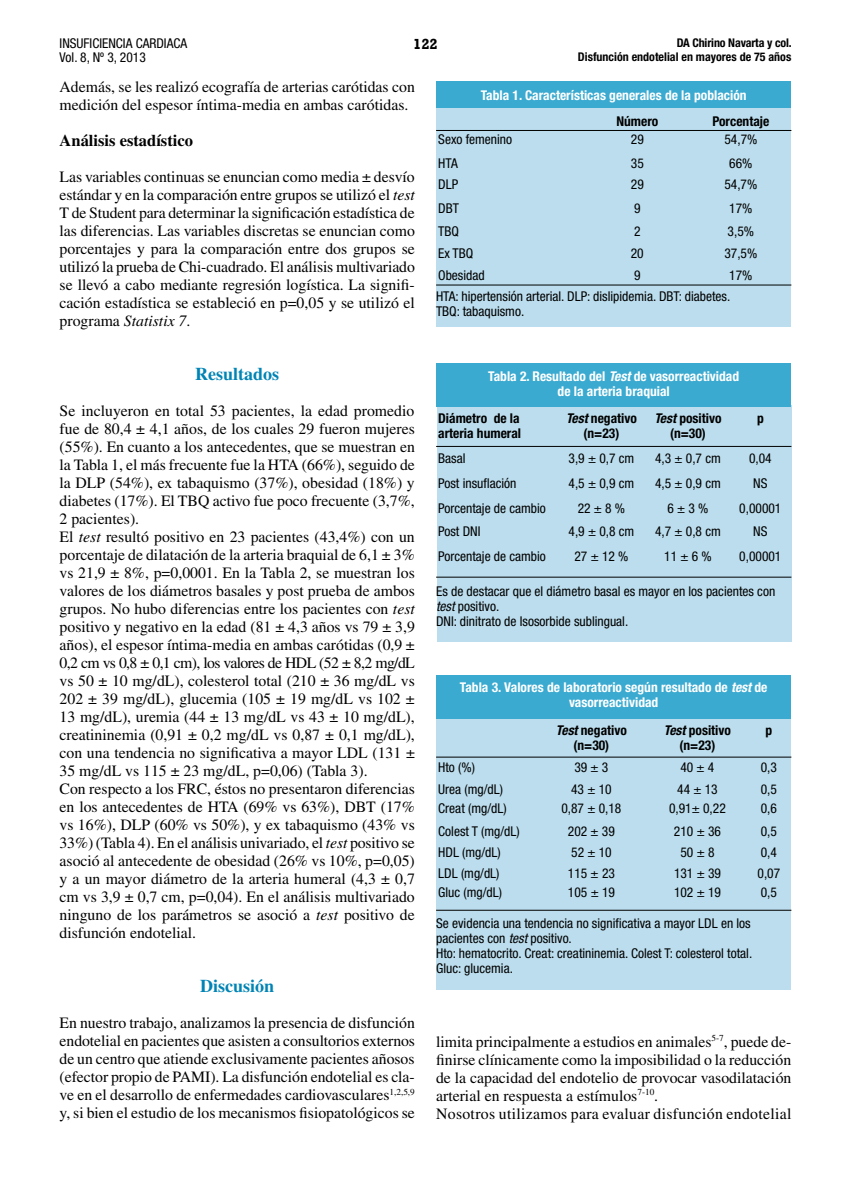
<style>
.page{position:relative;width:851px;height:1191px;background:#fff}
.page>*{position:absolute;margin:0;border:0;box-sizing:border-box;transform-origin:0 0}
.t1{font:700 18px "Times LT Std";color:#0084b5}
.t2{font:700 16.5px "Times LT Std";color:#000}
.t3{font:15.75px/18px "Times LT Std";color:#000}
.t4{font:700 15px "Rockwell";color:#000}
.t5{font:condensed 13.5px/15px "Helvetica Neue LT Std";color:#000}
.t6{font:700 condensed 13.5px/15px "Helvetica Neue LT Std";color:#fff;text-align:center}
.t7{font:700 condensed 13.5px/15px "Helvetica Neue LT Std";color:#000;text-align:center}
.t8{font:700 condensed 12px/14.4px "Helvetica Neue LT Std";color:#000;text-align:right}
.s1{font-style:italic}
</style>
<div class="page">
<div style="left:436px;top:107px;width:354px;height:220px;background:#bbdded"></div>
<div style="left:437px;top:405px;width:354px;height:237px;background:#bbdded"></div>
<div style="left:436px;top:718px;width:354px;height:271px;background:#bbdded"></div>
<div style="left:436px;top:81px;width:354px;height:27px;background:#3baad0"></div>
<div style="left:436px;top:363px;width:354px;height:44px;background:#3baad0"></div>
<div style="left:436px;top:675px;width:354px;height:43px;background:#3baad0"></div>
<hr style="left:436px;top:130px;width:355px;height:1px;background:#000">
<hr style="left:436px;top:285px;width:355px;height:1px;background:#000">
<hr style="left:436px;top:446px;width:355px;height:1px;background:#000">
<hr style="left:436px;top:756px;width:355px;height:1px;background:#000">
<hr style="left:436px;top:910px;width:355px;height:1px;background:#000">
<hr style="left:436px;top:577px;width:355px;height:1px;background:#000">
<p class="t5" style="left:60px;top:36px;width:129px;line-height:14.4px">INSUFICIENCIA CARDIACA<br>Vol. 8, Nº 3, 2013</p>
<p class="t4" style="left:413px;top:34px;width:26px">122</p>
<p class="t8" style="left:578px;top:35px;width:215px">DA Chirino Navarta y col.<br>Disfunción endotelial en mayores de 75 años</p>
<p class="t3" style="left:60px;top:77px;width:357px">Además, se les realizó ecografía de arterias carótidas con medición del espesor íntima-media en ambas carótidas.</p>
<p class="t2" style="left:60px;top:130px;width:135px">Análisis estadístico</p>
<p class="t3" style="left:60px;top:167px;width:357px;text-align:justify">Las variables continuas se enuncian como media ± desvío estándar y en la comparación entre grupos se utilizó el <span class="s1">test </span>T de Student para determinar la significación estadística de las diferencias. Las variables discretas se enuncian como porcentajes y para la comparación entre dos grupos se utilizó la prueba de Chi-cuadrado. El análisis multivariado se llevó a cabo mediante regresión logística. La signifi&shy;cación estadística se estableció en p=0,05 y se utilizó el programa <span class="s1">Statistix 7</span>.</p>
<p class="t1" style="left:195px;top:363px;width:86px">Resultados</p>
<p class="t3" style="left:60px;top:401px;width:357px">Se incluyeron en total 53 pacientes, la edad promedio fue de 80,4 ± 4,1 años, de los cuales 29 fueron mujeres (55%). En cuanto a los antecedentes, que se muestran en la Tabla 1, el más frecuente fue la HTA (66%), seguido de la DLP (54%), ex tabaquismo (37%), obesidad (18%) y diabetes (17%). El TBQ activo fue poco frecuente (3,7%, 2 pacientes).<br>El <span class="s1">test</span> resultó positivo en 23 pacientes (43,4%) con un porcentaje de dilatación de la arteria braquial de 6,1 ± 3% vs 21,9 ± 8%, p=0,0001. En la Tabla 2, se muestran los valores de los diámetros basales y post prueba de ambos grupos. No hubo diferencias entre los pacientes con <span class="s1">test </span>positivo y negativo en la edad (81 ± 4,3 años vs 79 ± 3,9 años), el espesor íntima-media en ambas carótidas (0,9 ± 0,2 cm vs 0,8 ± 0,1 cm), los valores de HDL (52 ± 8,2 mg/dL vs 50 ± 10 mg/dL), colesterol total (210 ± 36 mg/dL vs 202 ± 39 mg/dL), glucemia (105 ± 19 mg/dL vs 102 ± 13 mg/dL), uremia (44 ± 13 mg/dL vs 43 ± 10 mg/dL), creatininemia (0,91 ± 0,2 mg/dL vs 0,87 ± 0,1 mg/dL), con una tendencia no significativa a mayor LDL (131 ± 35 mg/dL vs 115 ± 23 mg/dL, p=0,06) (Tabla 3).<br>Con respecto a los FRC, éstos no presentaron diferencias en los antecedentes de HTA (69% vs 63%), DBT (17% vs 16%), DLP (60% vs 50%), y ex tabaquismo (43% vs 33%) (Tabla 4). En el análisis univariado, el <span class="s1">test</span> positivo se asoció al antecedente de obesidad (26% vs 10%, p=0,05) y a un mayor diámetro de la arteria humeral (4,3 ± 0,7 cm vs 3,9 ± 0,7 cm, p=0,04). En el análisis multivariado ninguno de los parámetros se asoció a <span class="s1">test</span> positivo de disfunción endotelial.</p>
<p class="t6" style="left:481px;top:87px;width:267px">Tabla 1. Características generales de la población</p>
<p class="t7" style="left:616px;top:113px;width:43px">Número</p>
<p class="t7" style="left:712px;top:113px;width:58px">Porcentaje</p>
<p class="t5" style="left:438px;top:131px;width:75px">Sexo femenino</p>
<p class="t5" style="left:630px;top:131px;width:14px">29</p>
<p class="t5" style="left:724px;top:131px;width:34px">54,7%</p>
<p class="t5" style="left:438px;top:155px;width:21px">HTA</p>
<p class="t5" style="left:630px;top:155px;width:14px">35</p>
<p class="t5" style="left:729px;top:155px;width:25px">66%</p>
<p class="t5" style="left:438px;top:177px;width:21px">DLP</p>
<p class="t5" style="left:630px;top:177px;width:14px">29</p>
<p class="t5" style="left:724px;top:177px;width:34px">54,7%</p>
<p class="t5" style="left:438px;top:201px;width:22px">DBT</p>
<p class="t5" style="left:634px;top:201px;width:8px">9</p>
<p class="t5" style="left:729px;top:201px;width:25px">17%</p>
<p class="t5" style="left:438px;top:224px;width:22px">TBQ</p>
<p class="t5" style="left:634px;top:224px;width:8px">2</p>
<p class="t5" style="left:727px;top:224px;width:28px">3,5%</p>
<p class="t5" style="left:438px;top:245px;width:37px">Ex TBQ</p>
<p class="t5" style="left:630px;top:245px;width:14px">20</p>
<p class="t5" style="left:724px;top:245px;width:34px">37,5%</p>
<p class="t5" style="left:438px;top:267px;width:48px">Obesidad</p>
<p class="t5" style="left:634px;top:267px;width:8px">9</p>
<p class="t5" style="left:436px;top:264px;width:318px;line-height:20.9px;text-indent:293px">17%<br>HTA: hipertensión arterial. DLP: dislipidemia. DBT: diabetes.</p>
<p class="t5" style="left:436px;top:303px;width:90px">TBQ: tabaquismo.</p>
<p class="t6" style="left:488px;top:368px;width:252px">Tabla 2. Resultado del <span class="s1">Test</span> de vasorreactividad de la arteria braquial</p>
<p class="t7" style="left:438px;top:410px;width:84px;text-align:left">Diámetro de la arteria humeral</p>
<p class="t7" style="left:566px;top:410px;width:72px"><span class="s1">Test</span> negativo (n=23)</p>
<p class="t7" style="left:654px;top:410px;width:69px"><span class="s1">Test</span> positivo (n=30)</p>
<p class="t7" style="left:757px;top:410px;width:8px">p</p>
<p class="t5" style="left:438px;top:450px;width:29px">Basal</p>
<p class="t5" style="left:568px;top:450px;width:67px">3,9 ± 0,7 cm</p>
<p class="t5" style="left:655px;top:450px;width:67px">4,3 ± 0,7 cm</p>
<p class="t5" style="left:749px;top:450px;width:24px">0,04</p>
<p class="t5" style="left:438px;top:476px;width:80px">Post insuflación</p>
<p class="t5" style="left:568px;top:476px;width:67px">4,5 ± 0,9 cm</p>
<p class="t5" style="left:655px;top:476px;width:67px">4,5 ± 0,9 cm</p>
<p class="t5" style="left:753px;top:476px;width:16px">NS</p>
<p class="t5" style="left:438px;top:500px;width:109px">Porcentaje de cambio</p>
<p class="t5" style="left:577px;top:500px;width:49px">22 ± 8 %</p>
<p class="t5" style="left:667px;top:500px;width:43px">6 ± 3 %</p>
<p class="t5" style="left:739px;top:500px;width:44px">0,00001</p>
<p class="t5" style="left:438px;top:524px;width:44px">Post DNI</p>
<p class="t5" style="left:568px;top:524px;width:67px">4,9 ± 0,8 cm</p>
<p class="t5" style="left:655px;top:524px;width:67px">4,7 ± 0,8 cm</p>
<p class="t5" style="left:753px;top:524px;width:16px">NS</p>
<p class="t5" style="left:438px;top:548px;width:109px">Porcentaje de cambio</p>
<p class="t5" style="left:574px;top:548px;width:55px">27 ± 12 %</p>
<p class="t5" style="left:664px;top:548px;width:49px">11 ± 6 %</p>
<p class="t5" style="left:739px;top:548px;width:44px">0,00001</p>
<p class="t5" style="left:436px;top:583px;width:340px">Es de destacar que el diámetro basal es mayor en los pacientes con <span class="s1">test</span> positivo.<br>DNI: dinitrato de Isosorbide sublingual.</p>
<p class="t6" style="left:460px;top:680px;width:309px">Tabla 3. Valores de laboratorio según resultado de <span class="s1">test</span> de vasorreactividad</p>
<p class="t7" style="left:556px;top:722px;width:72px"><span class="s1">Test</span> negativo (n=30)</p>
<p class="t7" style="left:663px;top:722px;width:69px"><span class="s1">Test</span> positivo (n=23)</p>
<p class="t7" style="left:765px;top:722px;width:8px">p</p>
<p class="t5" style="left:438px;top:759px;width:38px">Hto (%)</p>
<p class="t5" style="left:574px;top:759px;width:36px">39 ± 3</p>
<p class="t5" style="left:680px;top:759px;width:36px">40 ± 4</p>
<p class="t5" style="left:760px;top:759px;width:18px">0,3</p>
<p class="t5" style="left:438px;top:781px;width:66px">Urea (mg/dL)</p>
<p class="t5" style="left:571px;top:781px;width:42px">43 ± 10</p>
<p class="t5" style="left:677px;top:781px;width:42px">44 ± 13</p>
<p class="t5" style="left:760px;top:781px;width:18px">0,5</p>
<p class="t5" style="left:438px;top:800px;width:70px">Creat (mg/dL)</p>
<p class="t5" style="left:561px;top:800px;width:61px">0,87 ± 0,18</p>
<p class="t5" style="left:669px;top:800px;width:58px">0,91± 0,22</p>
<p class="t5" style="left:760px;top:800px;width:18px">0,6</p>
<p class="t5" style="left:438px;top:823px;width:83px">Colest T (mg/dL)</p>
<p class="t5" style="left:568px;top:823px;width:48px">202 ± 39</p>
<p class="t5" style="left:674px;top:823px;width:48px">210 ± 36</p>
<p class="t5" style="left:760px;top:823px;width:18px">0,5</p>
<p class="t5" style="left:438px;top:844px;width:64px">HDL (mg/dL)</p>
<p class="t5" style="left:571px;top:844px;width:42px">52 ± 10</p>
<p class="t5" style="left:680px;top:844px;width:36px">50 ± 8</p>
<p class="t5" style="left:760px;top:844px;width:18px">0,4</p>
<p class="t5" style="left:438px;top:865px;width:63px">LDL (mg/dL)</p>
<p class="t5" style="left:568px;top:865px;width:48px">115 ± 23</p>
<p class="t5" style="left:674px;top:865px;width:48px">131 ± 39</p>
<p class="t5" style="left:757px;top:865px;width:24px">0,07</p>
<p class="t5" style="left:438px;top:885px;width:65px">Gluc (mg/dL)</p>
<p class="t5" style="left:568px;top:885px;width:48px">105 ± 19</p>
<p class="t5" style="left:674px;top:885px;width:48px">102 ± 19</p>
<p class="t5" style="left:760px;top:885px;width:18px">0,5</p>
<p class="t5" style="left:436px;top:915px;width:317px">Se evidencia una tendencia no significativa a mayor LDL en los pacientes con <span class="s1">test</span> positivo.<br>Hto: hematocrito. Creat: creatininemia. Colest T: colesterol total.<br>Gluc: glucemia.</p>
<p class="t1" style="left:200px;top:975px;width:76px">Discusión</p>
<p class="t3" style="left:60px;top:1013px;width:357px;text-align:justify">En nuestro trabajo, analizamos la presencia de disfunción endotelial en pacientes que asisten a consultorios externos de un centro que atiende exclusivamente pacientes añosos (efector propio de PAMI). La disfunción endotelial es cla&shy;ve en el desarrollo de enfermedades cardiovasculares<sup>1,2,5,9 </sup>y, si bien el estudio de los mecanismos fisiopatológicos se</p>
<p class="t3" style="left:436px;top:1032px;width:357px">limita principalmente a estudios en animales<sup>5-7</sup>, puede de&shy;finirse clínicamente como la imposibilidad o la reducción de la capacidad del endotelio de provocar vasodilatación arterial en respuesta a estímulos<sup>7-10</sup>.<br>Nosotros utilizamos para evaluar disfunción endotelial</p>
</div>
